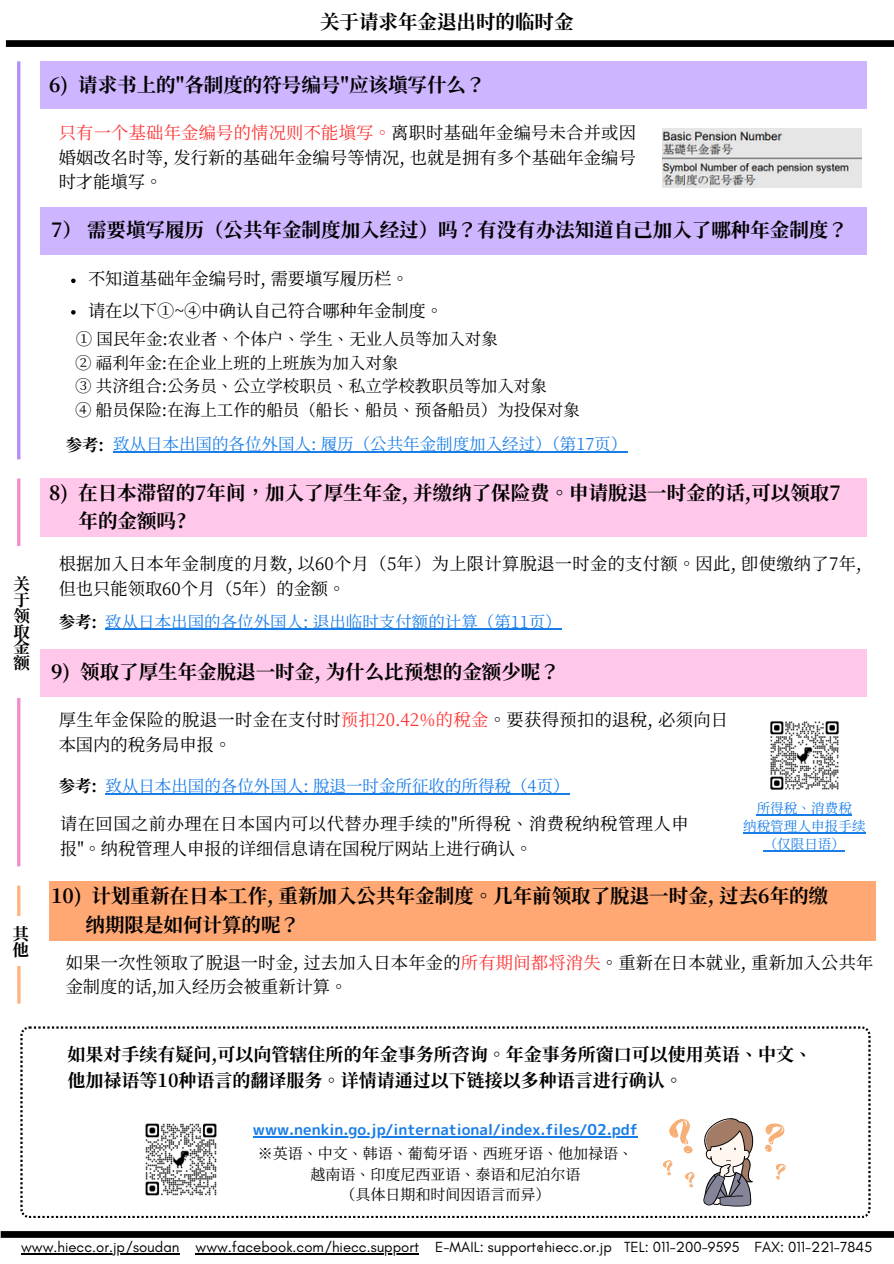
<style>
.page{position:relative;width:894px;height:1264px;background:#fff}
.page>*{position:absolute;margin:0;border:0;box-sizing:border-box;transform-origin:0 0}
.t1{font:19.5px "Gen Yo Min TW B";color:#000}
.t2{font:18px "Gen Yo Min TW B";color:#000}
.t3{font:17.25px/24.8px "Gen Yo Min TW R";letter-spacing:.015em;color:#000}
.t4{font:16.5px/23.7px "Gen Yo Min TW R";color:#000}
.t5{font:16.5px "Gen Yo Min TW R";color:#197de8}
.t6{font:16.5px/15.8px "Gen Yo Min TW B";color:#000;text-align:justify}
.t7{font:15px "Gen Yo Min TW R";color:#000}
.t8{font:15px "rounded mplus 1 p bold";color:#197de8}
.t9{font:14.85px "Glacial Indifference";color:#000}
.t10{font:13.5px "Gen Yo Min TW R";letter-spacing:.01em;color:#197de8}
.s1{color:#ff3131}
</style>
<div class="page">
<div style="left:6px;top:40px;width:887px;height:7px;background:#000"></div>
<svg style="left:1px;top:1231px;width:892px;height:6px;background:#030303"></svg>
<div style="left:40px;top:61px;width:826px;height:48px;background:#ceb5ff"></div>
<div style="left:40px;top:207px;width:826px;height:48px;background:#ceb5ff"></div>
<hr style="left:17px;top:61px;width:3px;height:398px;background:#b291f4">
<div style="left:40px;top:478px;width:826px;height:58px;background:#ffc8ea"></div>
<hr style="left:17px;top:478px;width:3px;height:388px;background:#f18ecc">
<div style="left:9px;top:546px;width:24px;height:152px;background:#fff"></div>
<div style="left:40px;top:648px;width:826px;height:48px;background:#ffc8ea"></div>
<svg style="left:17px;top:885px;width:4px;height:118px"></svg>
<div style="left:9px;top:916px;width:23px;height:50px;background:#fff"></div>
<div style="left:49px;top:881px;width:826px;height:60px;background:#ffa873"></div>
<svg style="left:20px;top:1026px;width:850px;height:191px"></svg>
<img style="left:138px;top:1116px;width:86px;height:86px">
<svg style="left:662px;top:1111px;width:124px;height:96px"></svg>
<img style="left:662px;top:128px;width:199px;height:60px">
<hr style="left:21px;top:1253px;width:158px;height:1px;background:#000">
<hr style="left:195px;top:1253px;width:224px;height:1px;background:#000">
<svg style="left:71px;top:278px;width:5px;height:5px"></svg>
<svg style="left:71px;top:310px;width:5px;height:4px"></svg>
<hr style="left:253px;top:1136px;width:384px;height:1px;background:#197de8">
<hr style="left:105px;top:628px;width:373px;height:2px;background:#197de8">
<hr style="left:478px;top:628px;width:83px;height:2px;background:#197de8">
<hr style="left:756px;top:814px;width:95px;height:1px;background:#197de8">
<hr style="left:742px;top:832px;width:123px;height:1px;background:#197de8">
<hr style="left:763px;top:850px;width:81px;height:1px;background:#197de8">
<hr style="left:105px;top:793px;width:406px;height:1px;background:#197de8">
<hr style="left:511px;top:793px;width:58px;height:1px;background:#197de8">
<hr style="left:113px;top:451px;width:438px;height:1px;background:#197de8">
<hr style="left:551px;top:451px;width:76px;height:1px;background:#197de8">
<img style="left:770px;top:721px;width:69px;height:69px">
<h1 class="t1" style="left:320px;top:12px;width:255px">关于请求年金退出时的临时金</h1>
<p class="t1" style="left:49px;top:74px;width:438px">6) 请求书上的"各制度的符号编号"应该填写什么？</p>
<p class="t3" style="left:59px;top:120px;width:578px;text-align:justify"><span class="s1">只有一个基础年金编号的情况则不能填写。</span>离职时基础年金编号未合并或因婚姻改名时等, 发行新的基础年金编号等情况, 也就是拥有多个基础年金编号时才能填写。</p>
<p class="t1" style="left:51px;top:219px;width:798px">7）需要填写履历（公共年金制度加入经过）吗？有没有办法知道自己加入了哪种年金制度？</p>
<p class="t3" style="left:88px;top:266px;width:322px">不知道基础年金编号时, 需要填写履历栏。</p>
<h3 class="t3" style="left:88px;top:298px;width:356px">请在以下①~④中确认自己符合哪种年金制度。</h3>
<p class="t4" style="left:75px;top:327px;width:506px">① 国民年金:农业者、个体户、学生、无业人员等加入对象<br>② 福利年金:在企业上班的上班族为加入对象<br>③ 共济组合:公务员、公立学校职员、私立学校教职员等加入对象<br>④ 船员保险:在海上工作的船员（船长、船员、预备船员）为投保对象</p>
<p class="t6" style="left:66px;top:437px;width:40px">参考:</p>
<h2 class="t5" style="left:113px;top:435px;width:515px">致从日本出国的各位外国人: 履历（公共年金制度加入经过）（第17页）</h2>
<h3 class="t1" style="left:49px;top:482px;width:792px">8) 在日本滞留的7年间，加入了厚生年金, 并缴纳了保险费。申请脱退一时金的话,可以领取7</h3>
<h2 class="t1" style="left:79px;top:510px;width:109px">年的金额吗?</h2>
<h3 class="t3" style="left:59px;top:551px;width:804px">根据加入日本年金制度的月数, 以60个月（5年）为上限计算脱退一时金的支付额。因此, 即使缴纳了7年,</h3>
<p class="t6" style="left:13px;top:576px;width:18px">关</p>
<h3 class="t3" style="left:59px;top:576px;width:288px">但也只能领取60个月（5年）的金额。</h3>
<p class="t6" style="left:13px;top:592px;width:18px">于领取金额</p>
<p class="t5" style="left:105px;top:613px;width:458px">致从日本出国的各位外国人: 退出临时支付额的计算（第11页）</p>
<p class="t6" style="left:59px;top:614px;width:40px">参考:</p>
<h2 class="t1" style="left:51px;top:661px;width:510px">9) 领取了厚生年金脱退一时金, 为什么比预想的金额少呢？</h2>
<h1 class="t3" style="left:59px;top:707px;width:670px">厚生年金保险的脱退一时金在支付时<span class="s1">预扣20.42%的税金</span>。要获得预扣的退税, 必须向日本国内的税务局申报。</h1>
<h1 class="t6" style="left:13px;top:926px;width:18px">其他</h1>
<p class="t6" style="left:59px;top:778px;width:40px">参考:</p>
<p class="t5" style="left:105px;top:777px;width:465px">致从日本出国的各位外国人: 脱退一时金所征收的所得税（4页）</p>
<h1 class="t3" style="left:60px;top:811px;width:629px">请在回国之前办理在日本国内可以代替办理手续的"所得税、消费税纳税管理人申报"。纳税管理人申报的详细信息请在国税厅网站上进行确认。</h1>
<p class="t10" style="left:756px;top:801px;width:96px">所得税、消费税</p>
<p class="t10" style="left:742px;top:819px;width:124px">纳税管理人申报手续</p>
<p class="t10" style="left:763px;top:837px;width:83px">（仅限日语）</p>
<p class="t1" style="left:51px;top:886px;width:778px">10) 计划重新在日本工作, 重新加入公共年金制度。几年前领取了脱退一时金, 过去6年的缴</p>
<p class="t1" style="left:85px;top:914px;width:216px">纳期限是如何计算的呢？</p>
<h2 class="t3" style="left:66px;top:949px;width:809px">如果一次性领取了脱退一时金, 过去加入日本年金的<span class="s1">所有期间都将消失</span>。重新在日本就业, 重新加入公共年金制度的话,加入经历会被重新计算。</h2>
<h3 class="t2" style="left:67px;top:1045px;width:746px">如果对手续有疑问,可以向管辖住所的年金事务所咨询。年金事务所窗口可以使用英语、中文、</h3>
<p class="t2" style="left:67px;top:1070px;width:617px">他加禄语等10种语言的翻译服务。详情请通过以下链接以多种语言进行确认。</p>
<p class="t8" style="left:253px;top:1119px;width:386px">www.nenkin.go.jp/international/index.files/02.pdf</p>
<h2 class="t7" style="left:258px;top:1146px;width:376px">※英语、中文、韩语、葡萄牙语、西班牙语、他加禄语、</h2>
<h3 class="t7" style="left:310px;top:1166px;width:271px">越南语、印度尼西亚语、泰语和尼泊尔语</h3>
<p class="t7" style="left:340px;top:1186px;width:211px">（具体日期和时间因语言而异）</p>
<p class="t9" style="left:21px;top:1237px;width:160px">www.hiecc.or.jp/soudan</p>
<p class="t9" style="left:195px;top:1237px;width:678px">www.facebook.com/hiecc.support E-MAIL: support@hiecc.or.jp TEL: 011-200-9595 FAX: 011-221-7845</p>
</div>
